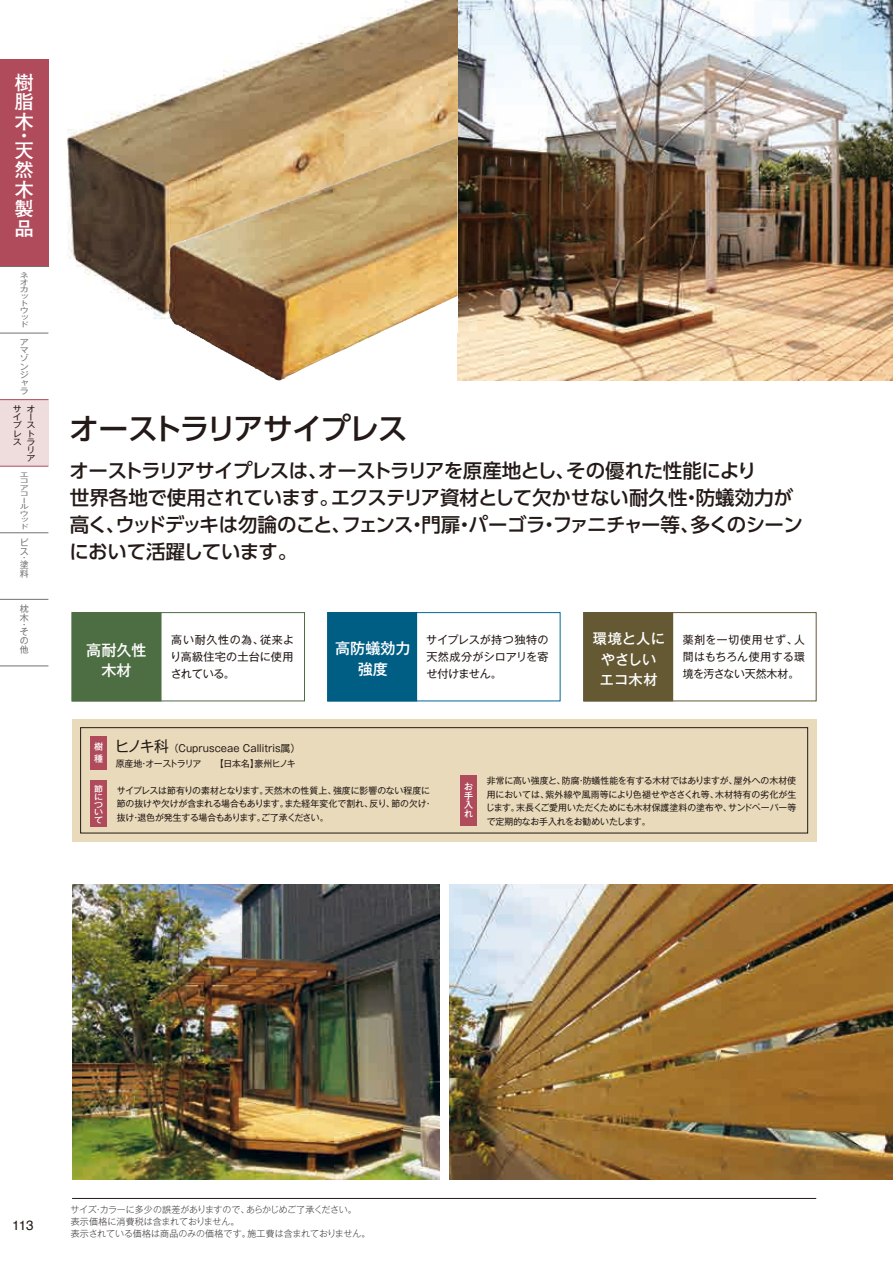
<style>
.page{position:relative;width:893px;height:1263px;background:#fff}
.page>*{position:absolute;margin:0;border:0;box-sizing:border-box;transform-origin:0 0}
.t1{font:500 30px "UD Shin Go Pro";letter-spacing:-.05em;color:#231916}
.t2{font:500 19.5px/27px "UD Shin Go Pro";letter-spacing:-.025em;color:#231916}
.t3{font:700 19.5px/19.5px "Futo Go B101 Pro";color:#fff;text-align:justify}
.t4{font:500 15.15px/20.1px "Gothic MB101 Pro";color:#fff;text-align:center}
.t5{font:500 14.25px/20.1px "Gothic MB101 Pro";letter-spacing:.01em;color:#fff;text-align:center}
.t6{font:13.5px "Helvetica";color:#231916}
.t7{font:11.1px/16.8px "Gothic MB101 Pro";letter-spacing:.015em;color:#231916;text-align:justify}
.t8{font:9.9px "Gothic MB101 Pro";color:#231916}
.t9{font:9px/13.5px "Gothic MB101 Pro";letter-spacing:-.02em;color:#231916}
.t10{font:300 9px/12px "Gothic MB101 Pro";color:#3f3b3a}
.t11{font:9px "Gothic MB101 Pro";letter-spacing:-.055em;color:#231916}
.t12{font:9px/9px "Gothic MB101 Pro";color:#727272}
.t13{font:500 9px/9px "Gothic MB101 Pro";color:#fff}
.t14{font:8.25px/8.2px "Gothic MB101 Pro";color:#231916;scale:1.09 1}
.t15{font:8.25px/8.2px "Gothic MB101 Pro";color:#727272;text-align:justify;scale:1.1 1}
.t16{font:500 8.1px/7.6px "Gothic MB101 Pro";color:#fff;text-align:justify;scale:1.11 1}
.t17{font:7.05px/7.1px "Gothic MB101 Pro";color:#727272;text-align:justify;scale:1.27 1}
.t18{font:6.45px/6.4px "Gothic MB101 Pro";color:#727272;scale:1.39 1}
.s1{font-size:15px}
</style>
<div class="page">
<img style="left:458px;top:0;width:435px;height:380px">
<img style="left:67px;top:0;width:391px;height:333px">
<img style="left:249px;top:137px;width:209px;height:79px">
<img style="left:450px;top:885px;width:443px;height:294px">
<img style="left:72px;top:885px;width:367px;height:294px">
<div style="left:72px;top:719px;width:744px;height:122px;background:#e8daba"></div>
<div style="left:72px;top:612px;width:233px;height:89px;border:1px solid #4d6d43"></div>
<div style="left:72px;top:613px;width:89px;height:88px;background:#4d6d43"></div>
<div style="left:72px;top:612px;width:89px;height:89px;border:1px solid #4d6d43"></div>
<div style="left:327px;top:612px;width:233px;height:89px;border:1px solid #006b94"></div>
<div style="left:328px;top:613px;width:89px;height:88px;background:#005e84"></div>
<div style="left:327px;top:612px;width:90px;height:89px;border:1px solid #005e84"></div>
<div style="left:583px;top:612px;width:234px;height:89px;border:1px solid #655933"></div>
<div style="left:584px;top:613px;width:89px;height:88px;background:#655933"></div>
<div style="left:583px;top:612px;width:90px;height:89px;border:1px solid #655933"></div>
<div style="left:80px;top:727px;width:728px;height:106px;border:1px solid #231916"></div>
<div style="left:91px;top:736px;width:16px;height:33px;background:#af4b5b"></div>
<div style="left:91px;top:781px;width:16px;height:46px;background:#af4b5b"></div>
<div style="left:461px;top:776px;width:16px;height:50px;background:#af4b5b"></div>
<div style="left:0;top:400px;width:48px;height:66px;background:#eedddc"></div>
<div style="left:0;top:59px;width:48px;height:207px;background:#af4b5b"></div>
<hr style="left:0;top:266px;width:48px;height:1px;background:#727272">
<hr style="left:0;top:399px;width:48px;height:1px;background:#af4b5b">
<hr style="left:0;top:333px;width:48px;height:1px;background:#727272">
<hr style="left:0;top:466px;width:48px;height:1px;background:#af4b5b">
<hr style="left:0;top:665px;width:48px;height:1px;background:#727272">
<hr style="left:0;top:532px;width:48px;height:1px;background:#727272">
<hr style="left:0;top:599px;width:48px;height:1px;background:#727272">
<hr style="left:72px;top:1198px;width:744px;height:1px;background:#231916">
<h2 class="t3" style="left:14px;top:70px;width:20px">樹脂木</h2>
<h2 class="t3" style="left:14px;top:126px;width:20px;line-height:14.7px">・天</h2>
<h2 class="t3" style="left:14px;top:158px;width:20px">然木製品</h2>
<p class="t17" style="left:20px;top:270px;width:8px">ネオカットウッド</p>
<p class="t15" style="left:20px;top:337px;width:10px">アマゾンジャラ</p>
<p class="t14" style="left:13px;top:403px;width:10px">サイプレス</p>
<p class="t14" style="left:26px;top:403px;width:9px">オーストラリア</p>
<p class="t18" style="left:20px;top:470px;width:8px">エコアコールウッド</p>
<p class="t12" style="left:20px;top:536px;width:10px">ビス</p>
<p class="t12" style="left:20px;top:553px;width:10px;line-height:6.8px">・塗</p>
<p class="t12" style="left:20px;top:568px;width:10px">料</p>
<p class="t12" style="left:20px;top:603px;width:10px">枕木</p>
<p class="t12" style="left:20px;top:620px;width:10px;line-height:6.8px">・そ</p>
<p class="t12" style="left:20px;top:634px;width:10px">の他</p>
<h1 class="t1" style="left:69px;top:404px;width:340px">オーストラリアサイプレス</h1>
<h2 class="t2" style="left:69px;top:456px;width:735px">オーストラリアサイプレスは、オーストラリアを原産地とし、その優れた性能により<br>世界各地で使用されています。エクステリア資材として欠かせない耐久性・防蟻効力が高く、ウッドデッキは勿論のこと、フェンス・門扉・パーゴラ・ファニチャー等、多くのシーンにおいて活躍しています。</h2>
<h3 class="t4" style="left:86px;top:638px;width:62px">高耐久性木材</h3>
<h3 class="t4" style="left:335px;top:637px;width:77px">高防蟻効力強度</h3>
<h3 class="t5" style="left:593px;top:627px;width:74px">環境と人にやさしいエコ木材</h3>
<p class="t7" style="left:170px;top:630px;width:125px">高い耐久性の為、従来より高級住宅の土台に使用されている。</p>
<p class="t7" style="left:426px;top:630px;width:124px">サイプレスが持つ独特の天然成分がシロアリを寄せ付けません。</p>
<p class="t7" style="left:683px;top:630px;width:124px">薬剤を一切使用せず、人間はもちろん使用する環境を汚さない天然木材。</p>
<p class="t8" style="left:115px;top:740px;width:187px"><span class="s1">ヒノキ科</span>（Cuprusceae Callitris属）</p>
<p class="t13" style="left:94px;top:739px;width:10px;line-height:12px">樹種</p>
<p class="t16" style="left:94px;top:784px;width:9px">節について</p>
<p class="t13" style="left:464px;top:781px;width:10px;text-align:justify">お手入れ</p>
<p class="t11" style="left:116px;top:756px;width:181px">原産地・オーストラリア　　【日本名】豪州ヒノキ</p>
<p class="t9" style="left:117px;top:782px;width:318px">サイプレスは節有りの素材となります。天然木の性質上、強度に影響のない程度に節の抜けや欠けが含まれる場合もあります。また経年変化で割れ、反り、節の欠け・抜け・退色が発生する場合もあります。ご了承ください。</p>
<p class="t9" style="left:486px;top:773px;width:312px;text-align:justify">非常に高い強度と、防腐・防蟻性能を有する木材ではありますが、屋外への木材使用においては、紫外線や風雨等により色褪せやささくれ等、木材特有の劣化が生じます。末長くご愛用いただくためにも木材保護塗料の塗布や、サンドペーパー等で定期的なお手入れをお勧めいたします。</p>
<h3 class="t6" style="left:12px;top:1214px;width:23px">113</h3>
<p class="t10" style="left:71px;top:1202px;width:301px">サイズ・カラーに多少の誤差がありますので、あらかじめご了承ください。<br>表示価格に消費税は含まれておりません。<br>表示されている価格は商品のみの価格です。施工費は含まれておりません。</p>
</div>
